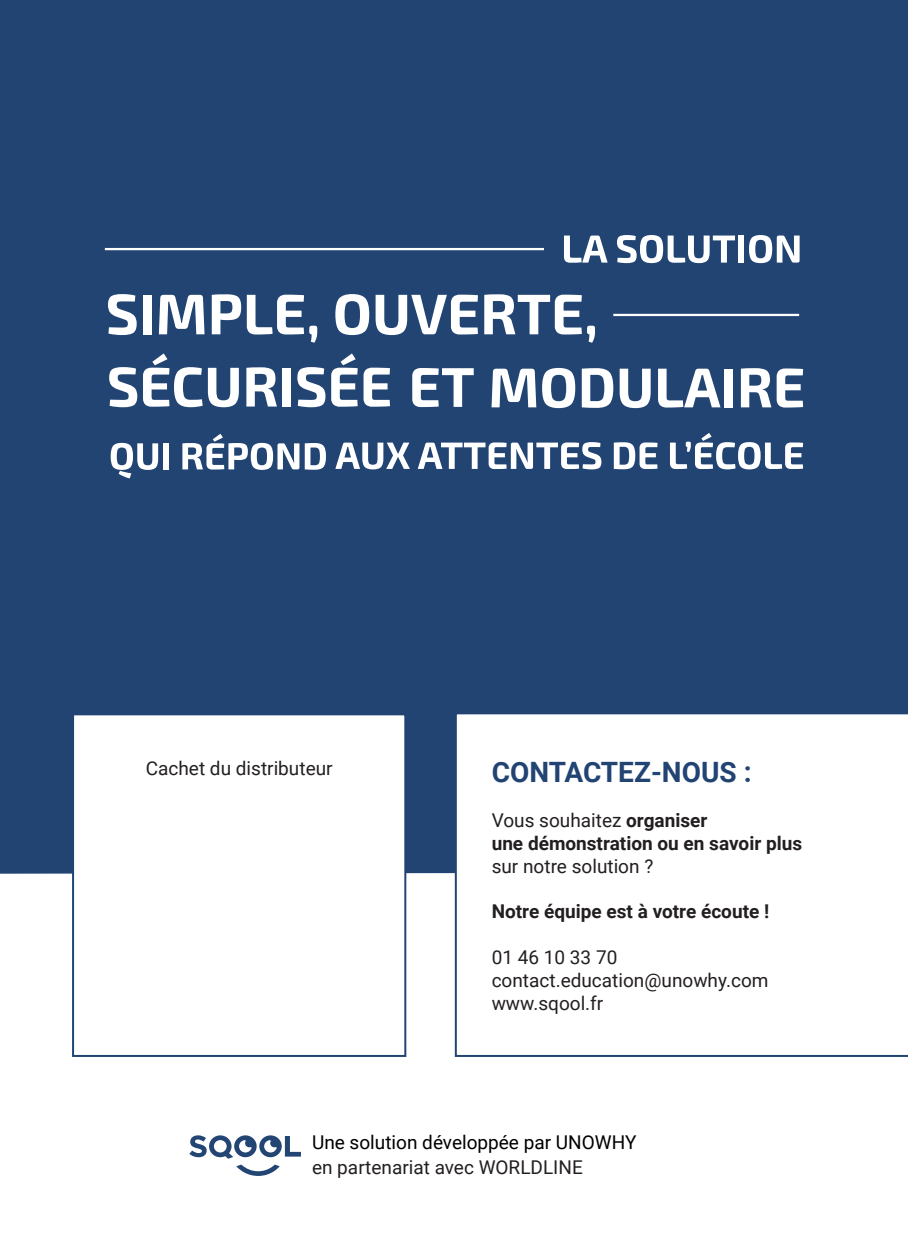
<style>
.page{position:relative;width:908px;height:1248px;background:#fff}
.page>*{position:absolute;margin:0;border:0;box-sizing:border-box;transform-origin:0 0}
.t1{font:700 28px "Roboto";color:#214473}
.t2{font:19px/22.8px "Roboto";color:#231f20}
.t3{font:700 19px/22.8px "Roboto";color:#231f20}
.t4{font:19px "Roboto";color:#000}
.s1{font-weight:400}
</style>
<div class="page">
<div style="left:0;top:0;width:907px;height:873px;background:#214473"></div>
<svg style="left:454px;top:712px;width:453px;height:344px"></svg>
<div style="left:72px;top:713px;width:334px;height:343px;background:#fff;border:2px solid #214473"></div>
<svg style="left:236px;top:1164px;width:43px;height:11px"></svg>
<svg style="left:189px;top:1135px;width:112px;height:23px"></svg>
<svg style="left:563px;top:235px;width:44px;height:28px"></svg>
<svg style="left:616px;top:235px;width:118px;height:28px"></svg>
<div style="left:738px;top:235px;width:6px;height:27px;background:#fff"></div>
<svg style="left:748px;top:235px;width:51px;height:28px"></svg>
<svg style="left:108px;top:294px;width:29px;height:41px"></svg>
<div style="left:143px;top:295px;width:8px;height:39px;background:#fff"></div>
<svg style="left:159px;top:295px;width:45px;height:39px"></svg>
<svg style="left:212px;top:294px;width:29px;height:40px"></svg>
<svg style="left:247px;top:294px;width:70px;height:49px"></svg>
<svg style="left:335px;top:294px;width:34px;height:41px"></svg>
<svg style="left:375px;top:294px;width:102px;height:41px"></svg>
<svg style="left:484px;top:294px;width:110px;height:49px"></svg>
<svg style="left:109px;top:367px;width:28px;height:40px"></svg>
<svg style="left:143px;top:353px;width:59px;height:54px"></svg>
<svg style="left:208px;top:368px;width:31px;height:39px"></svg>
<svg style="left:246px;top:367px;width:31px;height:39px"></svg>
<div style="left:282px;top:368px;width:9px;height:38px;background:#fff"></div>
<svg style="left:297px;top:367px;width:28px;height:40px"></svg>
<svg style="left:331px;top:353px;width:26px;height:53px"></svg>
<svg style="left:363px;top:367px;width:27px;height:39px"></svg>
<svg style="left:412px;top:368px;width:61px;height:39px"></svg>
<svg style="left:491px;top:368px;width:45px;height:39px"></svg>
<svg style="left:542px;top:368px;width:33px;height:40px"></svg>
<svg style="left:581px;top:368px;width:32px;height:40px"></svg>
<svg style="left:619px;top:368px;width:31px;height:40px"></svg>
<svg style="left:657px;top:368px;width:63px;height:39px"></svg>
<div style="left:724px;top:368px;width:8px;height:39px;background:#fff"></div>
<svg style="left:740px;top:368px;width:62px;height:39px"></svg>
<svg style="left:111px;top:443px;width:47px;height:35px"></svg>
<div style="left:163px;top:443px;width:6px;height:26px;background:#fff"></div>
<svg style="left:182px;top:433px;width:144px;height:37px"></svg>
<svg style="left:335px;top:442px;width:75px;height:27px"></svg>
<svg style="left:417px;top:442px;width:184px;height:27px"></svg>
<svg style="left:613px;top:442px;width:44px;height:27px"></svg>
<svg style="left:669px;top:433px;width:133px;height:36px"></svg>
<hr style="left:613px;top:314px;width:185px;height:2px;background:#fff">
<hr style="left:105px;top:248px;width:438px;height:2px;background:#fff">
<p class="t2" style="left:146px;top:755px;width:188px">Cachet du distributeur</p>
<h1 class="t1" style="left:491px;top:752px;width:261px">CONTACTEZ-NOUS :</h1>
<p class="t3" style="left:491px;top:808px;width:312px"><span class="s1">Vous souhaitez</span> organiser<br>une démonstration ou en savoir plus</p>
<p class="t2" style="left:491px;top:853px;width:163px">sur notre solution ?</p>
<p class="t3" style="left:491px;top:899px;width:279px">Notre équipe est à votre écoute !</p>
<p class="t2" style="left:491px;top:945px;width:278px">01 46 10 33 70 contact.education@unowhy.com www.sqool.fr</p>
<p class="t4" style="left:312px;top:1128px;width:326px">Une solution développée par UNOWHY</p>
<p class="t2" style="left:312px;top:1155px;width:272px">en partenariat avec WORLDLINE</p>
</div>
